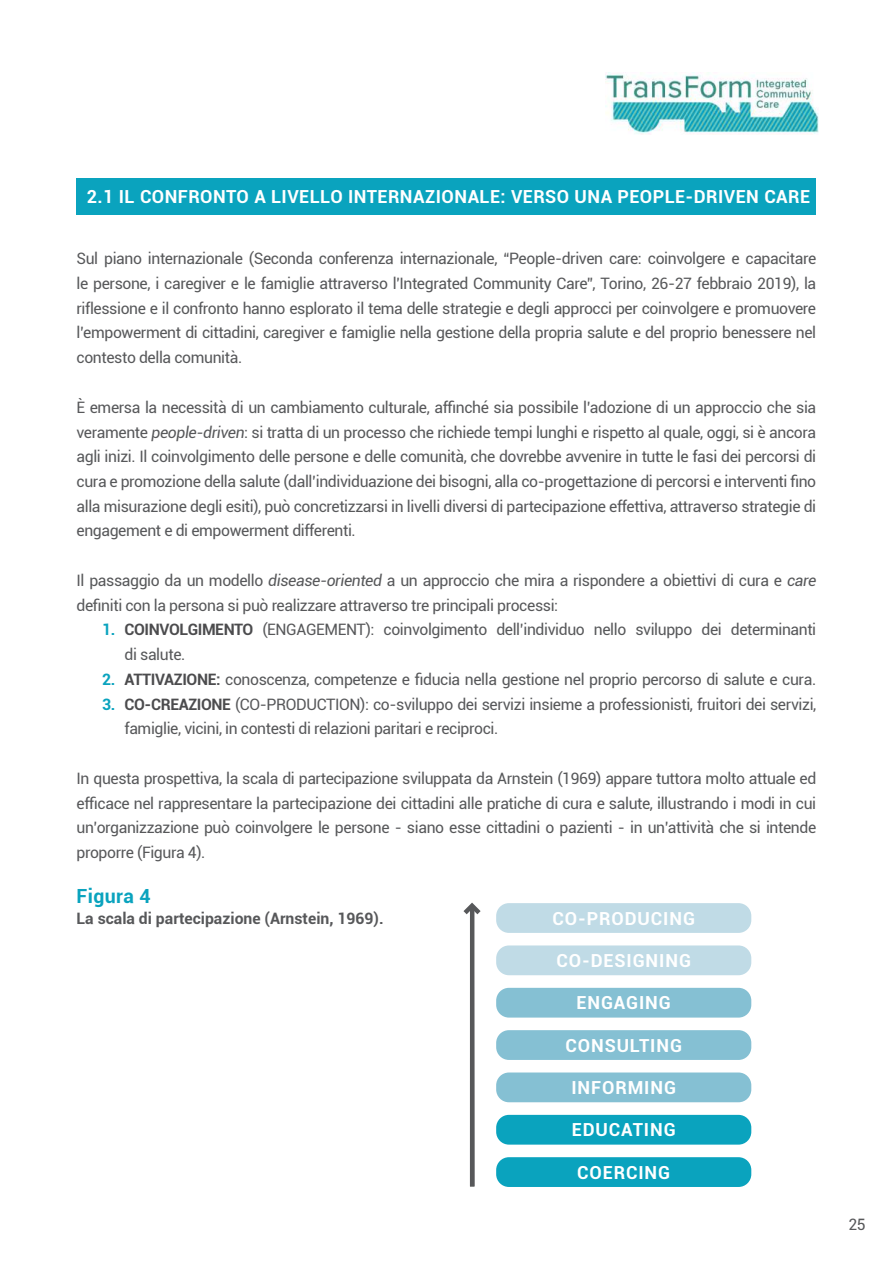
<style>
.page{position:relative;width:893px;height:1263px;background:#fff}
.page>*{position:absolute;margin:0;border:0;box-sizing:border-box;transform-origin:0 0}
.t1{font:700 19.5px "Roboto";letter-spacing:.02em;color:#0aa3be}
.t2{font:700 18px "Roboto";letter-spacing:.05em;color:#fff}
.t3{font:700 18px "Roboto";letter-spacing:.025em;color:#fff}
.t4{font:15.75px/24.8px "Roboto";letter-spacing:-.025em;color:#57585a;text-align:justify}
.t5{font:700 15.75px "Roboto";color:#57585a}
.s1{font-style:italic}
.s2{font-weight:700;color:#0aa3be}
.s3{font-weight:700;color:#4c4c4e}
.s4{font-weight:700}
</style>
<div class="page">
<img style="left:605px;top:72px;width:213px;height:62px">
<div style="left:77px;top:179px;width:739px;height:36px;background:#0aa3be"></div>
<div style="left:496px;top:903px;width:255px;height:30px;background:#c0dbe6;border-radius:13px"></div>
<div style="left:496px;top:945px;width:255px;height:30px;background:#c0dbe6;border-radius:13px"></div>
<div style="left:496px;top:988px;width:255px;height:29px;background:#85c0d3;border-radius:13px"></div>
<div style="left:496px;top:1030px;width:255px;height:30px;background:#85c0d3;border-radius:13px"></div>
<div style="left:496px;top:1072px;width:255px;height:30px;background:#85c0d3;border-radius:13px"></div>
<div style="left:496px;top:1115px;width:255px;height:29px;background:#0aa3be;border-radius:13px"></div>
<div style="left:496px;top:1157px;width:255px;height:30px;background:#0aa3be;border-radius:13px"></div>
<svg style="left:463px;top:902px;width:18px;height:17px"></svg>
<hr style="left:470px;top:906px;width:4px;height:280px;background:#57585a">
<p class="t3" style="left:87px;top:189px;width:725px">2.1 IL CONFRONTO A LIVELLO INTERNAZIONALE: VERSO UNA PEOPLE-DRIVEN CARE</p>
<p class="t4" style="left:77px;top:247px;width:741px">Sul piano internazionale (Seconda conferenza internazionale, “People-driven care: coinvolgere e capacitare le persone, i caregiver e le famiglie attraverso l'Integrated Community Care”, Torino, 26-27 febbraio 2019), la riflessione e il confronto hanno esplorato il tema delle strategie e degli approcci per coinvolgere e promuovere l’empowerment di cittadini, caregiver e famiglie nella gestione della propria salute e del proprio benessere nel contesto della comunità.</p>
<p class="t4" style="left:77px;top:394px;width:741px">È emersa la necessità di un cambiamento culturale, af昀椀nché sia possibile l’adozione di un approccio che sia veramente <span class="s1">people-driven</span>: si tratta di un processo che richiede tempi lunghi e rispetto al quale, oggi, si è ancora agli inizi. Il coinvolgimento delle persone e delle comunità, che dovrebbe avvenire in tutte le fasi dei percorsi di cura e promozione della salute (dall’individuazione dei bisogni, alla co-progettazione di percorsi e interventi 昀椀no alla misurazione degli esiti), può concretizzarsi in livelli diversi di partecipazione effettiva, attraverso strategie di engagement e di empowerment differenti.</p>
<p class="t4" style="left:77px;top:569px;width:741px">Il passaggio da un modello <span class="s1">disease-oriented</span> a un approccio che mira a rispondere a obiettivi di cura e <span class="s1">care </span>de昀椀niti con la persona si può realizzare attraverso tre principali processi:</p>
<p class="t4" style="left:125px;top:619px;width:693px;text-indent:-23px"><span class="s2">1.</span> <span class="s3">COINVOLGIMENTO</span> (ENGAGEMENT): coinvolgimento dell’individuo nello sviluppo dei determinanti di salute.</p>
<p class="t4" style="left:102px;top:666px;width:716px"><span class="s2">2.</span> <span class="s3">ATTIVAZIONE</span><span class="s4">:</span> conoscenza, competenze e 昀椀ducia nella gestione nel proprio percorso di salute e cura.</p>
<p class="t4" style="left:125px;top:693px;width:693px;text-indent:-23px"><span class="s2">3.</span> <span class="s3">CO-CREAZIONE</span> (CO-PRODUCTION): co-sviluppo dei servizi insieme a professionisti, fruitori dei servizi, famiglie, vicini, in contesti di relazioni paritari e reciproci.</p>
<p class="t4" style="left:77px;top:765px;width:741px">In questa prospettiva, la scala di partecipazione sviluppata da Arnstein (1969) appare tuttora molto attuale ed ef昀椀cace nel rappresentare la partecipazione dei cittadini alle pratiche di cura e salute, illustrando i modi in cui un’organizzazione può coinvolgere le persone - siano esse cittadini o pazienti - in un’attività che si intende proporre (Figura 4).</p>
<p class="t1" style="left:77px;top:888px;width:76px">Figura 4</p>
<p class="t5" style="left:77px;top:912px;width:309px">La scala di partecipazione (Arnstein, 1969).</p>
<p class="t2" style="left:552px;top:910px;width:144px">CO-PRODUCING</p>
<p class="t2" style="left:556px;top:953px;width:136px">CO-DESIGNING</p>
<p class="t2" style="left:577px;top:995px;width:96px">ENGAGING</p>
<p class="t2" style="left:565px;top:1038px;width:118px">CONSULTING</p>
<p class="t2" style="left:571px;top:1080px;width:106px">INFORMING</p>
<p class="t2" style="left:572px;top:1122px;width:105px">EDUCATING</p>
<p class="t2" style="left:577px;top:1165px;width:95px">COERCING</p>
<p class="t4" style="left:848px;top:1213px;width:19px">25</p>
</div>
